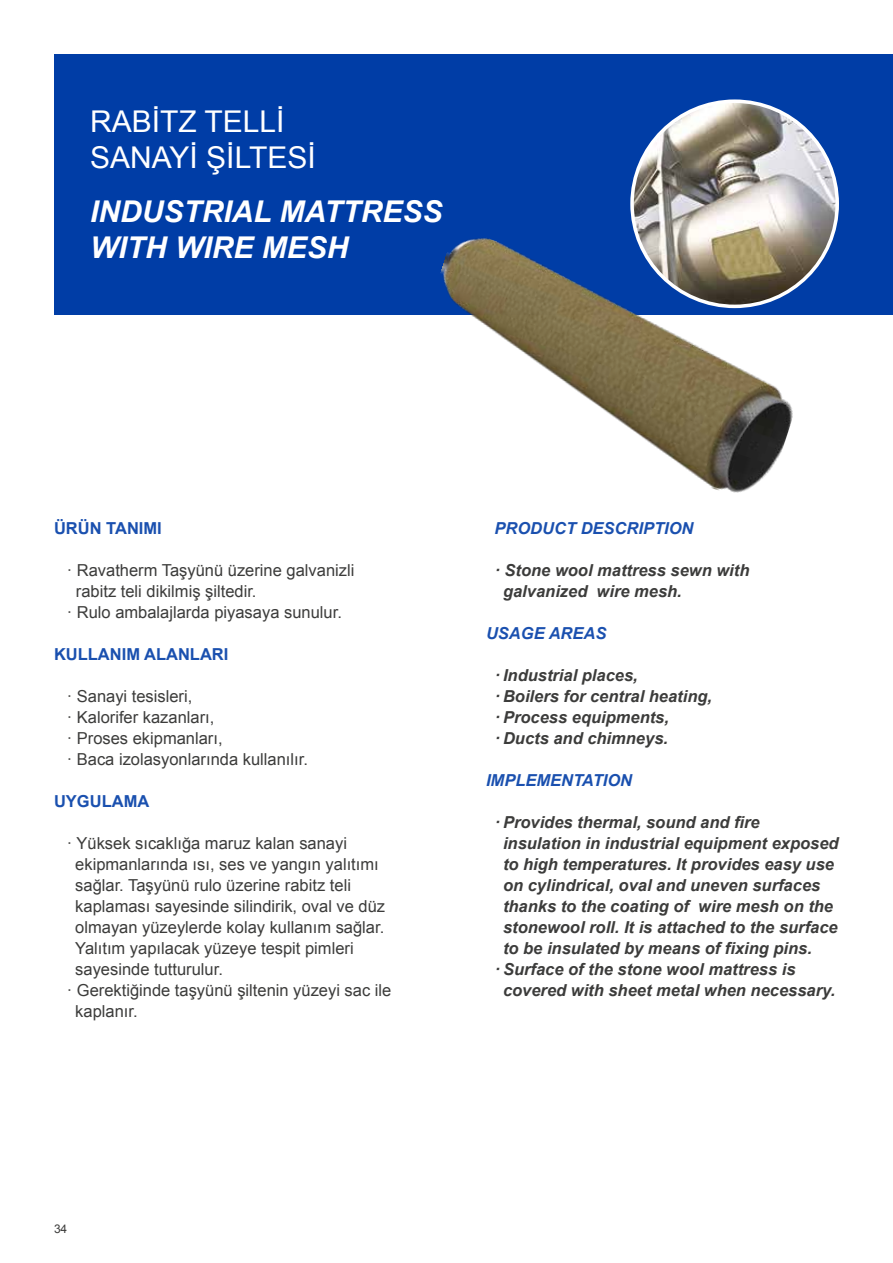
<style>
.page{position:relative;width:893px;height:1263px;background:#fff}
.page>*{position:absolute;margin:0;border:0;box-sizing:border-box;transform-origin:0 0}
.t1{font:italic 700 30px/36px "Arial";color:#fff}
.t2{font:30px/36px "Arial";color:#fff}
.t3{font:16.5px/21px "Arial";color:#3c3c3b}
.t4{font:italic 700 16.5px/21px "Arial";color:#3c3c3b}
.t5{font:italic 700 16.5px "Arial";color:#1a50af}
.t6{font:700 16.5px "Arial";color:#1a50af}
.t7{font:12px "Arial";color:#3c3c3b}
</style>
<div class="page">
<div style="left:54px;top:54px;width:839px;height:261px;background:#003da6"></div>
<img style="left:632px;top:101px;width:205px;height:205px;border-radius:103px">
<img style="left:440px;top:227px;width:376px;height:266px">
<h1 class="t2" style="left:90px;top:104px;width:227px">RABİTZ TELLİ<br>SANAYİ ŞİLTESİ</h1>
<h1 class="t1" style="left:90px;top:195px;width:354px">INDUSTRIAL MATTRESS<br>WITH WIRE MESH</h1>
<p class="t6" style="left:54px;top:517px;width:109px">ÜRÜN TANIMI</p>
<p class="t3" style="left:67px;top:560px;width:289px">· Ravatherm Taşyünü üzerine galvanizli</p>
<p class="t3" style="left:76px;top:581px;width:182px">rabitz teli dikilmiş şiltedir.</p>
<p class="t3" style="left:67px;top:602px;width:277px">· Rulo ambalajlarda piyasaya sunulur.</p>
<p class="t6" style="left:54px;top:643px;width:176px">KULLANIM ALANLARI</p>
<p class="t3" style="left:67px;top:686px;width:243px">· Sanayi tesisleri,<br>· Kalorifer kazanları,<br>· Proses ekipmanları,<br>· Baca izolasyonlarında kullanılır.</p>
<p class="t6" style="left:54px;top:790px;width:97px">UYGULAMA</p>
<p class="t3" style="left:67px;top:833px;width:282px">· Yüksek sıcaklığa maruz kalan sanayi</p>
<p class="t3" style="left:75px;top:854px;width:305px">ekipmanlarında ısı, ses ve yangın yalıtımı</p>
<p class="t3" style="left:75px;top:875px;width:277px">sağlar. Taşyünü rulo üzerine rabitz teli</p>
<p class="t3" style="left:75px;top:896px;width:311px">kaplaması sayesinde silindirik, oval ve düz</p>
<p class="t3" style="left:75px;top:917px;width:311px">olmayan yüzeylerde kolay kullanım sağlar.</p>
<p class="t3" style="left:75px;top:938px;width:280px">Yalıtım yapılacak yüzeye tespit pimleri</p>
<p class="t3" style="left:75px;top:959px;width:149px">sayesinde tutturulur.</p>
<p class="t3" style="left:67px;top:980px;width:326px">· Gerektiğinde taşyünü şiltenin yüzeyi sac ile</p>
<p class="t3" style="left:75px;top:1001px;width:64px">kaplanır.</p>
<p class="t7" style="left:54px;top:1221px;width:15px">34</p>
<p class="t5" style="left:495px;top:517px;width:200px">PRODUCT DESCRIPTION</p>
<p class="t4" style="left:503px;top:560px;width:248px;text-indent:-9px">· Stone wool mattress sewn with galvanized wire mesh.</p>
<p class="t5" style="left:486px;top:622px;width:122px">USAGE AREAS</p>
<p class="t4" style="left:495px;top:665px;width:219px">· Industrial places,<br>· Boilers for central heating, · Process equipments,<br>· Ducts and chimneys.</p>
<p class="t5" style="left:486px;top:769px;width:148px">IMPLEMENTATION</p>
<p class="t4" style="left:494px;top:812px;width:267px">· Provides thermal, sound and fire</p>
<p class="t4" style="left:503px;top:833px;width:337px">insulation in industrial equipment exposed</p>
<p class="t4" style="left:503px;top:854px;width:333px">to high temperatures. It provides easy use</p>
<p class="t4" style="left:503px;top:875px;width:319px">on cylindrical, oval and uneven surfaces</p>
<p class="t4" style="left:503px;top:896px;width:332px">thanks to the coating of wire mesh on the</p>
<p class="t4" style="left:503px;top:917px;width:336px">stonewool roll. It is attached to the surface</p>
<p class="t4" style="left:503px;top:938px;width:310px">to be insulated by means of fixing pins.</p>
<p class="t4" style="left:494px;top:959px;width:302px">· Surface of the stone wool mattress is</p>
<p class="t4" style="left:503px;top:980px;width:334px">covered with sheet metal when necessary.</p>
</div>
